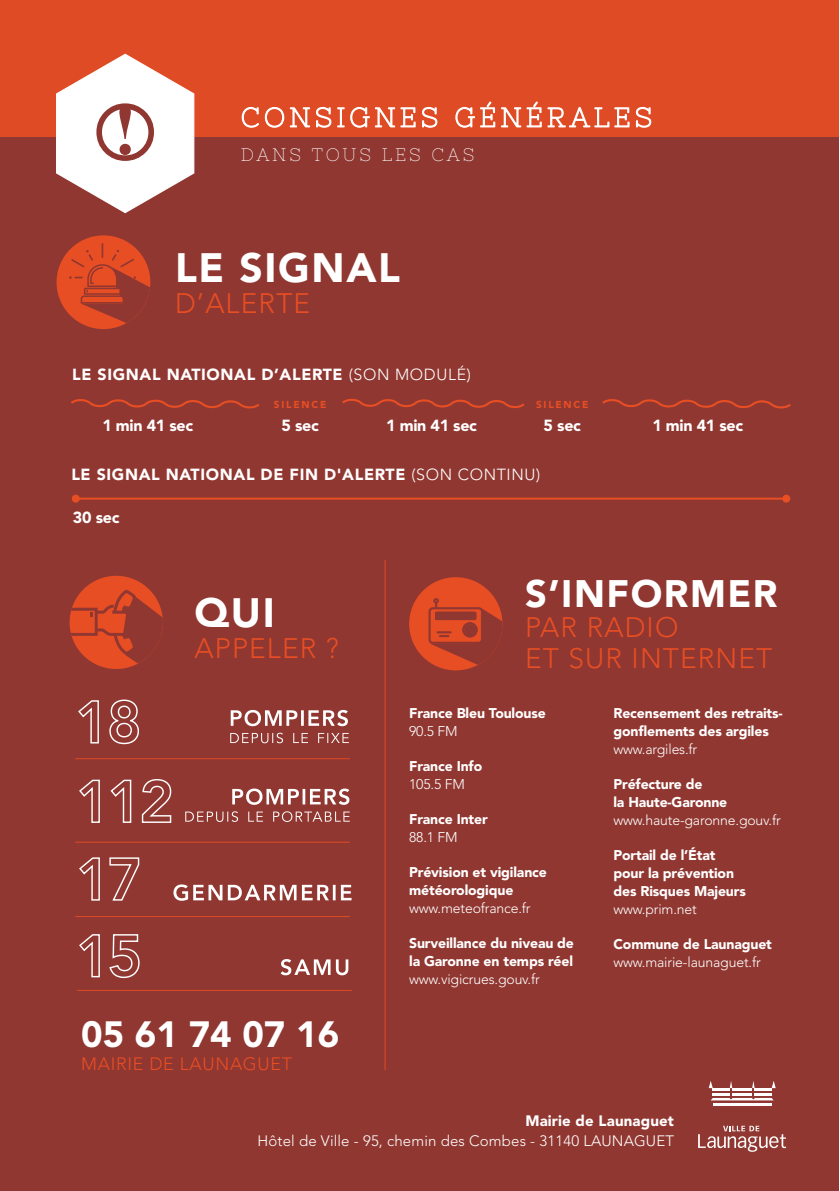
<style>
.page{position:relative;width:840px;height:1191px;background:#fff}
.page>*{position:absolute;margin:0;border:0;box-sizing:border-box;transform-origin:0 0}
.t1{font:900 40.8px "Avenir";letter-spacing:.04em;color:#fff}
.t2{font:900 38px "Avenir";letter-spacing:.04em;color:#fff}
.t3{font:900 36.2px "Avenir";color:#fff}
.t4{font:300 28px/30.6px "Avenir";letter-spacing:.04em;color:#e74e24}
.t5{font:18px "Nixie One";letter-spacing:.155em;color:#fff}
.t6{font:300 17.8px "Avenir";letter-spacing:.04em;color:#e74e24}
.t7{font:900 16px "Avenir";letter-spacing:.04em;color:#fff}
.t8{font:300 15px "Avenir";letter-spacing:.01em;color:#fff}
.t9{font:900 15px "Avenir";letter-spacing:.01em;color:#fff}
.t10{font:900 14px/18px "Avenir";letter-spacing:-.01em;color:#fff}
.t11{font:300 14px "Avenir";letter-spacing:-.01em;color:#fff}
.t12{font:900 10px "Avenir";letter-spacing:.18em;color:#e74e24}
.s1{font-weight:300}
</style>
<div class="page">
<div style="left:0;top:1px;width:838px;height:1190px;background:#903731"></div>
<div style="left:57px;top:235px;width:93px;height:94px;background:#e74e24;border-radius:50%"></div>
<svg style="left:69px;top:243px;width:81px;height:84px"></svg>
<hr style="left:76px;top:497px;width:709px;height:2px;background:#e74e24">
<div style="left:72px;top:494px;width:8px;height:8px;background:#e74e24;border-radius:50%"></div>
<svg style="left:781px;top:494px;width:8px;height:8px"></svg>
<svg style="left:71px;top:399px;width:189px;height:10px"></svg>
<svg style="left:342px;top:398px;width:183px;height:10px"></svg>
<svg style="left:602px;top:399px;width:189px;height:10px"></svg>
<div style="left:409px;top:577px;width:93px;height:93px;background:#e74e24;border-radius:50%"></div>
<svg style="left:428px;top:598px;width:74px;height:69px"></svg>
<div style="left:70px;top:576px;width:93px;height:93px;background:#e74e24;border-radius:50%"></div>
<svg style="left:70px;top:589px;width:93px;height:80px"></svg>
<svg style="left:78px;top:699px;width:61px;height:46px"></svg>
<svg style="left:230px;top:732px;width:119px;height:11px"></svg>
<svg style="left:230px;top:710px;width:118px;height:16px"></svg>
<svg style="left:79px;top:779px;width:93px;height:44px"></svg>
<svg style="left:185px;top:811px;width:164px;height:11px"></svg>
<svg style="left:232px;top:788px;width:117px;height:17px"></svg>
<svg style="left:79px;top:857px;width:61px;height:44px"></svg>
<svg style="left:173px;top:884px;width:178px;height:16px"></svg>
<svg style="left:79px;top:934px;width:61px;height:44px"></svg>
<svg style="left:280px;top:959px;width:68px;height:16px"></svg>
<hr style="left:75px;top:758px;width:274px;height:1px;background:#e74e24">
<hr style="left:75px;top:841px;width:274px;height:1px;background:#e74e24">
<hr style="left:75px;top:916px;width:274px;height:1px;background:#e74e24">
<hr style="left:77px;top:990px;width:274px;height:1px;background:#e74e24">
<hr style="left:384px;top:560px;width:1px;height:510px;background:#e74e24">
<div style="left:0;top:1px;width:838px;height:136px;background:#de4b25"></div>
<svg style="left:241px;top:107px;width:197px;height:21px"></svg>
<svg style="left:455px;top:101px;width:196px;height:27px"></svg>
<svg style="left:56px;top:53px;width:139px;height:161px"></svg>
<hr style="left:712px;top:1103px;width:59px;height:2px;background:#fff">
<svg style="left:708px;top:1081px;width:67px;height:19px"></svg>
<svg style="left:698px;top:1125px;width:87px;height:26px"></svg>
<p class="t5" style="left:241px;top:144px;width:235px">DANS TOUS LES CAS</p>
<h1 class="t1" style="left:175px;top:243px;width:226px">LE SIGNAL</h1>
<h3 class="t4" style="left:175px;top:288px;width:137px">D’ALERTE</h3>
<p class="t7" style="left:72px;top:365px;width:400px">LE SIGNAL NATIONAL D’ALERTE <span class="s1">(SON MODULÉ)</span></p>
<p class="t12" style="left:274px;top:398px;width:54px">SILENCE</p>
<p class="t12" style="left:535px;top:398px;width:54px">SILENCE</p>
<p class="t7" style="left:102px;top:416px;width:92px">1 min 41 sec</p>
<p class="t7" style="left:281px;top:416px;width:39px">5 sec</p>
<p class="t7" style="left:386px;top:416px;width:92px">1 min 41 sec</p>
<p class="t7" style="left:543px;top:416px;width:39px">5 sec</p>
<p class="t7" style="left:652px;top:416px;width:92px">1 min 41 sec</p>
<p class="t7" style="left:71px;top:465px;width:470px">LE SIGNAL NATIONAL DE FIN D'ALERTE <span class="s1">(SON CONTINU)</span></p>
<p class="t7" style="left:73px;top:508px;width:48px">30 sec</p>
<h1 class="t1" style="left:194px;top:588px;width:82px">QUI</h1>
<h3 class="t4" style="left:194px;top:632px;width:146px">APPELER ?</h3>
<h3 class="t3" style="left:81px;top:1012px;width:259px">05 61 74 07 16</h3>
<p class="t6" style="left:81px;top:1053px;width:212px">MAIRIE DE LAUNAGUET</p>
<h2 class="t2" style="left:525px;top:570px;width:254px">S’INFORMER</h2>
<h3 class="t4" style="left:525px;top:612px;width:248px">PAR RADIO<br>ET SUR INTERNET</h3>
<p class="t10" style="left:409px;top:704px;width:138px">France Bleu Toulouse</p>
<p class="t11" style="left:409px;top:723px;width:50px">90.5 FM</p>
<p class="t10" style="left:409px;top:757px;width:74px">France Info</p>
<p class="t11" style="left:409px;top:776px;width:57px">105.5 FM</p>
<p class="t10" style="left:409px;top:810px;width:80px">France Inter</p>
<p class="t11" style="left:409px;top:829px;width:50px">88.1 FM</p>
<p class="t10" style="left:409px;top:863px;width:139px">Prévision et vigilance météorologique</p>
<p class="t11" style="left:409px;top:900px;width:123px">www.meteofrance.fr</p>
<p class="t10" style="left:409px;top:934px;width:166px">Surveillance du niveau de la Garonne en temps réel</p>
<p class="t11" style="left:409px;top:971px;width:132px">www.vigicrues.gouv.fr</p>
<p class="t10" style="left:613px;top:704px;width:171px">Recensement des retraits&shy;gonflements des argiles</p>
<p class="t11" style="left:613px;top:741px;width:85px">www.argiles.fr</p>
<p class="t10" style="left:613px;top:775px;width:115px">Préfecture de<br>la Haute-Garonne</p>
<p class="t11" style="left:613px;top:812px;width:169px">www.haute-garonne.gouv.fr</p>
<p class="t10" style="left:613px;top:846px;width:134px">Portail de l’État pour la prévention des Risques Majeurs</p>
<p class="t11" style="left:613px;top:901px;width:85px">www.prim.net</p>
<p class="t10" style="left:613px;top:935px;width:160px">Commune de Launaguet</p>
<p class="t11" style="left:613px;top:954px;width:149px">www.mairie-launaguet.fr</p>
<p class="t9" style="left:525px;top:1112px;width:150px">Mairie de Launaguet</p>
<p class="t8" style="left:257px;top:1132px;width:418px">Hôtel de Ville - 95, chemin des Combes - 31140 LAUNAGUET</p>
</div>
